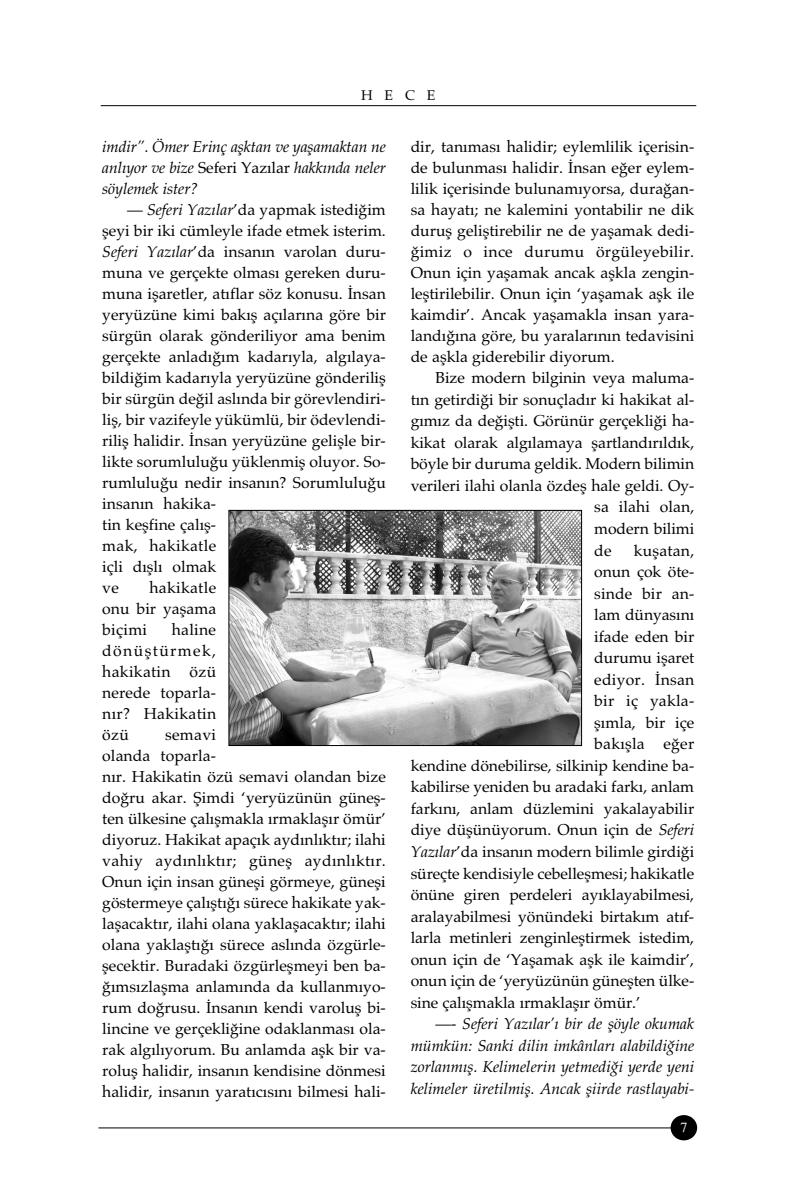
<style>
.page{position:relative;width:794px;height:1191px;background:#fff}
.page>*{position:absolute;margin:0;border:0;box-sizing:border-box;transform-origin:0 0}
.t1{font:15.75px/21px "Palatino";color:#000;text-align:justify}
.t2{font:italic 15.75px/21px "Palatino";color:#000;text-align:justify}
.t3{font:14px "Palatino";color:#000}
.t4{font:14px "Times Tr Roman";color:#fff}
.s1{font-style:normal}
.s2{font-style:italic}
</style>
<div class="page">
<hr style="left:101px;top:105px;width:595px;height:1px;background:#000">
<hr style="left:98px;top:1127px;width:574px;height:1px;background:#000">
<div style="left:670px;top:1115px;width:27px;height:25px;background:#000;border-radius:50%"></div>
<img style="left:230px;top:512px;width:350px;height:232px">
<div style="left:228px;top:510px;width:354px;height:236px;border:1px solid #000"></div>
<p class="t3" style="left:361px;top:90px;width:76px">HECE</p>
<p class="t2" style="left:102px;top:137px;width:285px">imdir”. Ömer Erinç aflktan ve yaflamaktan ne anl›yor ve bize <span class="s1">Seferi Yaz›lar</span> hakk›nda neler söylemek ister?</p>
<p class="t1" style="left:102px;top:201px;width:285px;text-align:left;text-indent:25px">— <span class="s2">Seferi Yaz›lar</span>’da yapmak istedi¤im fleyi bir iki cümleyle ifade etmek isterim.<br><span class="s2">Seferi Yaz›lar</span>’da insan›n varolan duru&shy;muna ve gerçekte olmas› gereken duru&shy;muna iflaretler, at›flar söz konusu. ‹nsan yeryüzüne kimi bak›fl aç›lar›na göre bir sürgün olarak gönderiliyor ama benim gerçekte anlad›¤›m kadar›yla, alg›laya&shy;bildi¤im kadar›yla yeryüzüne gönderilifl bir sürgün de¤il asl›nda bir görevlendiri&shy;lifl, bir vazifeyle yükümlü, bir ödevlendi&shy;rilifl halidir. ‹nsan yeryüzüne geliflle bir&shy;likte sorumlulu¤u yüklenmifl oluyor. So&shy;rumlulu¤u nedir insan›n? Sorumlulu¤u insan›n hakika-<br>tin keflfine çal›fl-<br>mak, hakikatle<br>içli d›fll› olmak<br>ve</p>
<p class="t1" style="left:102px;top:579px;width:115px;text-indent:47px">hakikatle onu bir yaflama biçimi</p>
<p class="t1" style="left:102px;top:621px;width:115px;text-indent:69px">haline dönüfltürmek, hakikatin özü nerede toparla&shy;n›r? Hakikatin özü</p>
<p class="t1" style="left:102px;top:726px;width:285px;text-align:left;text-indent:63px">semavi<br>olanda toparla-<br>n›r. Hakikatin özü semavi olandan bize do¤ru akar. fiimdi ‘yeryüzünün günefl&shy;ten ülkesine çal›flmakla ›rmaklafl›r ömür’ diyoruz. Hakikat apaç›k ayd›nl›kt›r; ilahi vahiy ayd›nl›kt›r; günefl ayd›nl›kt›r.<br>Onun için insan günefli görmeye, günefli göstermeye çal›flt›¤› sürece hakikate yak&shy;laflacakt›r, ilahi olana yaklaflacakt›r; ilahi olana yaklaflt›¤› sürece asl›nda özgürle&shy;flecektir. Buradaki özgürleflmeyi ben ba-¤›ms›zlaflma anlam›nda da kullanm›yo&shy;rum do¤rusu. ‹nsan›n kendi varolufl bi&shy;lincine ve gerçekli¤ine odaklanmas› ola&shy;rak alg›l›yorum. Bu anlamda aflk bir va&shy;rolufl halidir, insan›n kendisine dönmesi halidir, insan›n yarat›c›s›n› bilmesi hali-</p>
<p class="t1" style="left:411px;top:138px;width:285px">dir, tan›mas› halidir; eylemlilik içerisin&shy;de bulunmas› halidir. ‹nsan e¤er eylem&shy;lilik içerisinde bulunam›yorsa, dura¤an&shy;sa hayat›; ne kalemini yontabilir ne dik durufl gelifltirebilir ne de yaflamak dedi-¤imiz o ince durumu örgüleyebilir.<br>Onun için yaflamak ancak aflkla zengin&shy;lefltirilebilir. Onun için ‘yaflamak aflk ile kaimdir’. Ancak yaflamakla insan yara&shy;land›¤›na göre, bu yaralar›n›n tedavisini de aflkla giderebilir diyorum.</p>
<p class="t1" style="left:435px;top:369px;width:260px">Bize modern bilginin veya maluma-</p>
<p class="t1" style="left:411px;top:391px;width:285px">t›n getirdi¤i bir sonuçlad›r ki hakikat al-</p>
<p class="t1" style="left:411px;top:412px;width:285px">g›m›z da de¤iflti. Görünür gerçekli¤i ha-</p>
<p class="t1" style="left:411px;top:434px;width:285px">kikat olarak alg›lamaya flartland›r›ld›k,</p>
<p class="t1" style="left:411px;top:455px;width:285px">böyle bir duruma geldik. Modern bilimin</p>
<p class="t1" style="left:411px;top:477px;width:285px">verileri ilahi olanla özdefl hale geldi. Oy-</p>
<p class="t1" style="left:594px;top:498px;width:101px">sa ilahi olan,</p>
<p class="t1" style="left:594px;top:520px;width:101px">modern bilimi</p>
<p class="t1" style="left:594px;top:541px;width:19px">de</p>
<p class="t1" style="left:633px;top:541px;width:62px">kuflatan,</p>
<p class="t1" style="left:594px;top:563px;width:101px">onun çok öte-</p>
<p class="t1" style="left:594px;top:584px;width:101px">sinde bir an-</p>
<p class="t1" style="left:594px;top:606px;width:101px">lam dünyas›n›</p>
<p class="t1" style="left:594px;top:627px;width:101px">ifade eden bir</p>
<p class="t1" style="left:594px;top:649px;width:101px">durumu iflaret</p>
<p class="t1" style="left:594px;top:670px;width:101px">ediyor. ‹nsan</p>
<p class="t1" style="left:594px;top:692px;width:101px">bir iç yakla-</p>
<p class="t1" style="left:594px;top:713px;width:101px">fl›mla, bir içe</p>
<p class="t1" style="left:594px;top:735px;width:101px">bak›flla e¤er</p>
<p class="t1" style="left:411px;top:757px;width:285px">kendine dönebilirse, silkinip kendine ba-</p>
<p class="t1" style="left:411px;top:778px;width:285px">kabilirse yeniden bu aradaki fark›, anlam</p>
<p class="t1" style="left:411px;top:800px;width:285px">fark›n›, anlam düzlemini yakalayabilir</p>
<p class="t1" style="left:411px;top:821px;width:285px">diye düflünüyorum. Onun için de <span class="s2">Seferi</span></p>
<p class="t1" style="left:411px;top:843px;width:285px"><span class="s2">Yaz›lar</span>’da insan›n modern bilimle girdi¤i</p>
<p class="t1" style="left:411px;top:864px;width:285px">süreçte kendisiyle cebelleflmesi; hakikatle</p>
<p class="t1" style="left:411px;top:886px;width:285px">önüne giren perdeleri ay›klayabilmesi,</p>
<p class="t1" style="left:411px;top:907px;width:285px">aralayabilmesi yönündeki birtak›m at›f-</p>
<p class="t1" style="left:411px;top:929px;width:285px">larla metinleri zenginlefltirmek istedim,</p>
<p class="t1" style="left:411px;top:950px;width:285px">onun için de ‘Yaflamak aflk ile kaimdir’,</p>
<p class="t1" style="left:411px;top:972px;width:285px">onun için de ‘yeryüzünün güneflten ülke-</p>
<p class="t1" style="left:411px;top:993px;width:231px">sine çal›flmakla ›rmaklafl›r ömür.’</p>
<p class="t2" style="left:435px;top:1015px;width:260px"><span class="s1">—-</span> Seferi Yaz›lar’› bir de flöyle okumak</p>
<p class="t2" style="left:411px;top:1036px;width:285px">mümkün: Sanki dilin imkânlar› alabildi¤ine</p>
<p class="t2" style="left:411px;top:1058px;width:285px">zorlanm›fl. Kelimelerin yetmedi¤i yerde yeni</p>
<p class="t2" style="left:411px;top:1079px;width:285px">kelimeler üretilmifl. Ancak fliirde rastlayabi-</p>
<p class="t4" style="left:680px;top:1122px;width:8px">7</p>
</div>
